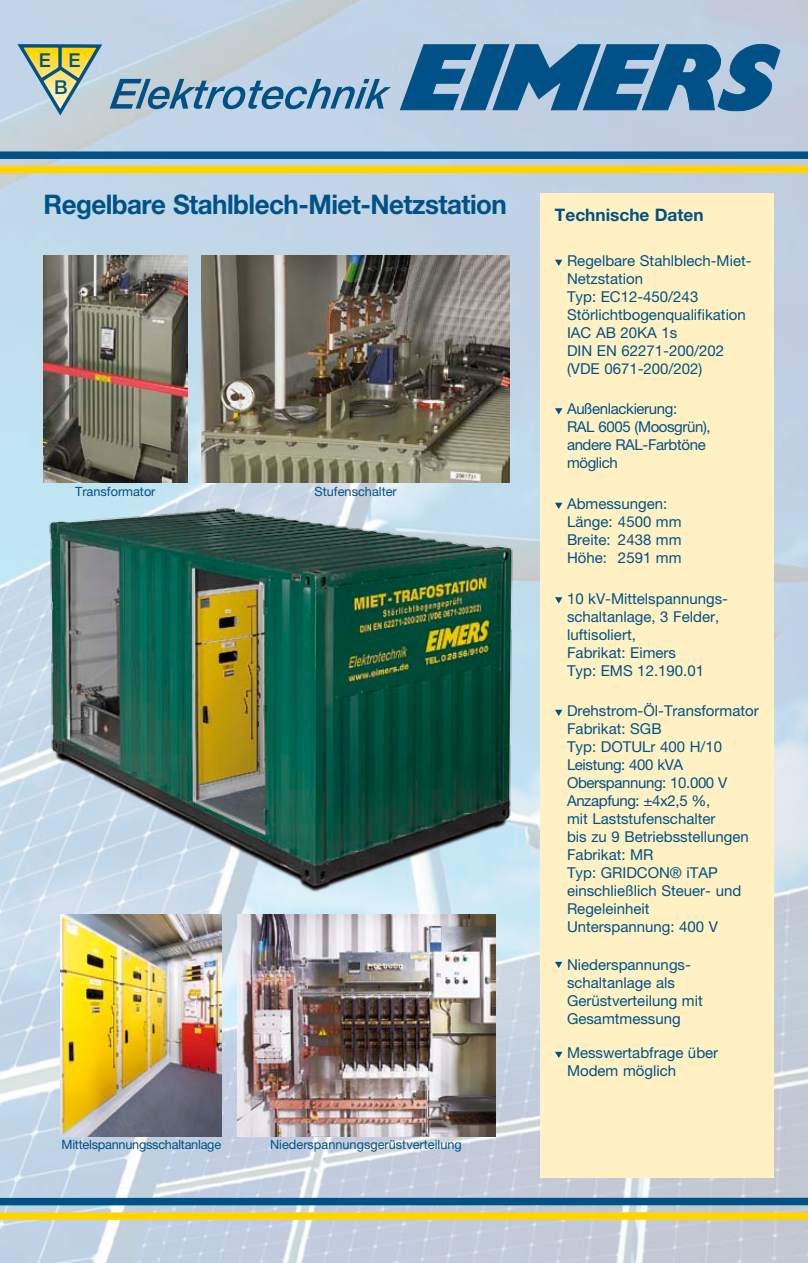
<style>
.page{position:relative;width:808px;height:1263px;background:#fff}
.page>*{position:absolute;margin:0;border:0;box-sizing:border-box;transform-origin:0 0}
.t1{font:700 27px "Helvetica Neue";letter-spacing:-.02em;color:#005286;scale:.96 1}
.t2{font:500 19.2px/27px "Helvetica Neue";color:#005286;text-align:center}
.t3{font:700 17.25px "Helvetica Neue";color:#005286}
.t4{font:15px/18px "Helvetica Neue";color:#005286}
.t5{font:15px/18px "Helvetica Neue";letter-spacing:-.025em;color:#005286}
.t6{font:12.75px "Helvetica Neue";color:#005286}
.t7{font:12.75px "Helvetica Neue";letter-spacing:-.02em;color:#005286}
</style>
<div class="page">
<img style="left:0;top:0;width:808px;height:1263px">
<img style="left:18px;top:497px;width:516px;height:396px">
<img style="left:237px;top:914px;width:258px;height:222px">
<img style="left:60px;top:914px;width:162px;height:222px">
<img style="left:44px;top:255px;width:143px;height:228px">
<img style="left:201px;top:255px;width:309px;height:228px">
<div style="left:540px;top:193px;width:234px;height:985px;background:#fff1c3"></div>
<svg style="left:555px;top:260px;width:7px;height:6px"></svg>
<svg style="left:555px;top:408px;width:7px;height:6px"></svg>
<svg style="left:555px;top:503px;width:7px;height:6px"></svg>
<svg style="left:555px;top:597px;width:7px;height:6px"></svg>
<svg style="left:555px;top:710px;width:7px;height:6px"></svg>
<svg style="left:555px;top:962px;width:7px;height:6px"></svg>
<svg style="left:555px;top:1052px;width:7px;height:6px"></svg>
<div style="left:0;top:151px;width:808px;height:8px;background:#005286"></div>
<svg style="left:0;top:162px;width:808px;height:16px;background:#ded279"></svg>
<svg style="left:16px;top:42px;width:83px;height:76px;background:#b8c3a3"></svg>
<svg style="left:110px;top:79px;width:281px;height:30px;background:#7aa2bf"></svg>
<svg style="left:399px;top:43px;width:382px;height:68px;background:#3a78a2"></svg>
<svg style="left:0;top:1194px;width:808px;height:30px;background:#a2b090"></svg>
<p class="t2" style="left:39px;top:46px;width:43px">E E<br>B</p>
<h1 class="t1" style="left:44px;top:188px;width:484px">Regelbare Stahlblech-Miet-Netzstation</h1>
<p class="t6" style="left:75px;top:483px;width:82px">Transformator</p>
<p class="t6" style="left:315px;top:483px;width:84px">Stufenschalter</p>
<p class="t7" style="left:62px;top:1137px;width:161px">Mittelspannungsschaltanlage</p>
<p class="t6" style="left:270px;top:1137px;width:193px">Niederspannungsgerüstverteilung</p>
<p class="t3" style="left:555px;top:205px;width:150px">Technische Daten</p>
<p class="t4" style="left:567px;top:251px;width:186px">Regelbare Stahlblech-Miet-<br>Netzstation<br>Typ: EC12-450/243<br>Störlichtbogenqualifikation<br>IAC AB 20KA 1s<br>DIN EN 62271-200/202 (VDE 0671-200/202)</p>
<p class="t5" style="left:567px;top:400px;width:145px">Außenlackierung:<br>RAL 6005 (Moosgrün), andere RAL-Farbtöne möglich</p>
<p class="t4" style="left:567px;top:494px;width:116px">Abmessungen:<br>Länge: 4500 mm<br>Breite: 2438 mm<br>Höhe: 2591 mm</p>
<p class="t4" style="left:567px;top:589px;width:163px">10 kV-Mittelspannungs&shy;schaltanlage, 3 Felder, luftisoliert,<br>Fabrikat: Eimers<br>Typ: EMS 12.190.01</p>
<p class="t4" style="left:567px;top:701px;width:193px">Drehstrom-Öl-Transformator<br>Fabrikat: SGB<br>Typ: DOTULr 400 H/10<br>Leistung: 400 kVA<br>Oberspannung: 10.000 V<br>Anzapfung: ±4x2,5 %,<br>mit Laststufenschalter<br>bis zu 9 Betriebsstellungen<br>Fabrikat: MR<br>Typ: GRIDCON® iTAP einschließlich Steuer- und<br>Regeleinheit<br>Unterspannung: 400 V</p>
<p class="t4" style="left:567px;top:955px;width:137px">Niederspannungs&shy;schaltanlage als<br>Gerüstverteilung mit<br>Gesamtmessung</p>
<p class="t4" style="left:567px;top:1043px;width:153px">Messwertabfrage über<br>Modem möglich</p>
</div>
